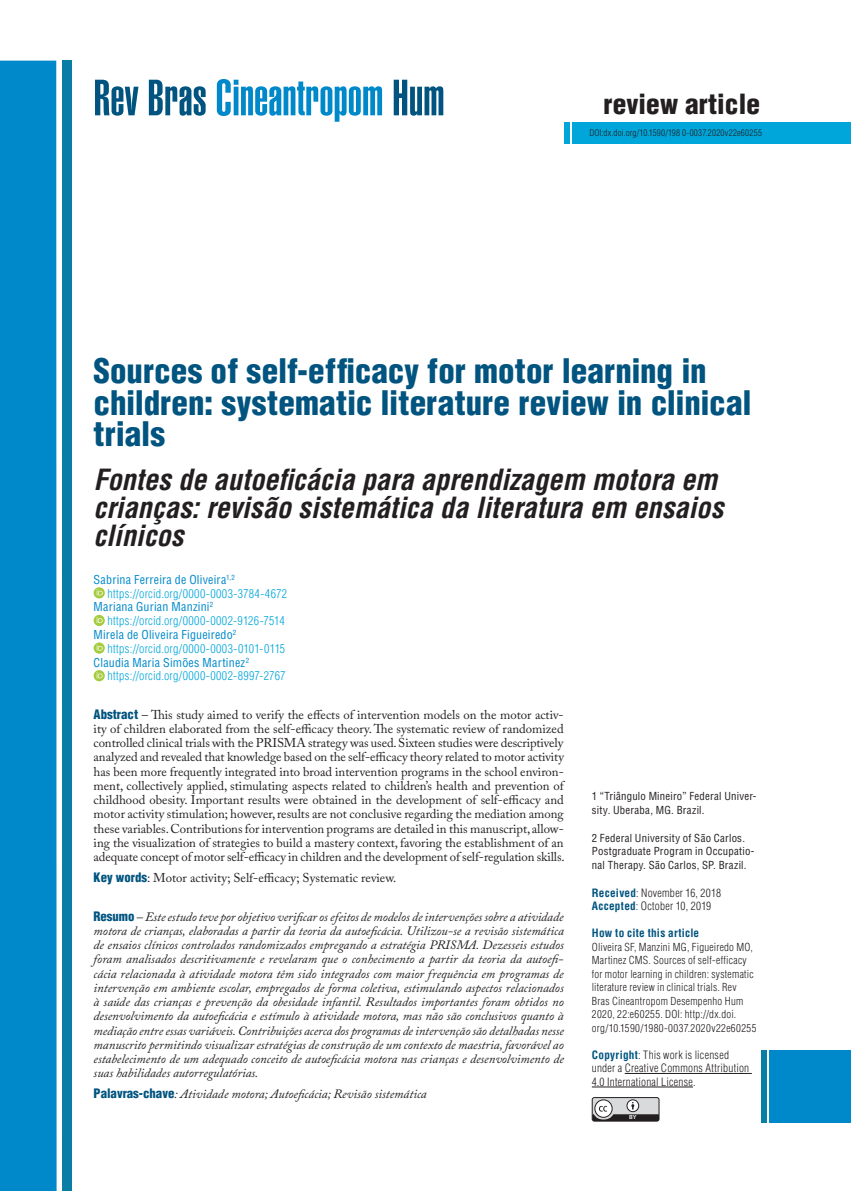
<style>
.page{position:relative;width:851px;height:1191px;background:#fff}
.page>*{position:absolute;margin:0;border:0;box-sizing:border-box;transform-origin:0 0}
.t1{font:50.1px "Helvetica LT Std Ultra Comp";letter-spacing:.005em;color:#0089ca}
.t2{font:900 condensed 33px/31.5px "Helvetica LT Std";color:#01547f}
.t3{font:italic 700 condensed 28.5px/27.8px "Helvetica LT Std";color:#231f20}
.t4{font:900 condensed 27.15px "Helvetica LT Std";letter-spacing:.005em;color:#231f20}
.t5{font:italic 12.75px/14.2px "Adobe Caslon Pro";color:#231f20;text-align:justify}
.t6{font:12.75px/14.2px "Adobe Caslon Pro";letter-spacing:-.01em;color:#231f20;text-align:justify}
.t7{font:300 condensed 12px "Helvetica LT Std";letter-spacing:.025em;color:#00a6da}
.t8{font:condensed 12px "Helvetica LT Std";letter-spacing:.02em;color:#0089ca}
.t9{font:300 condensed 11.25px/13.5px "Helvetica LT Std";letter-spacing:.025em;color:#231f20}
.t10{font:700 condensed 11.25px "Helvetica LT Std";letter-spacing:.025em;color:#01547f}
.t11{font:300 condensed 10.8px/13.5px "Helvetica LT Std";letter-spacing:.025em;color:#231f20}
.t12{font:condensed 10.8px/13.5px "Helvetica LT Std";letter-spacing:.025em;color:#231f20}
.t13{font:300 condensed 9px "Helvetica LT Std";letter-spacing:.025em;color:#231f20}
.t14{font:600 semi-expanded 6px "Myriad Pro";color:#fff}
.s1{color:#01547f}
.s2{font-family:"Helvetica LT Std";font-weight:900;font-stretch:condensed;color:#01547f}
.s3{font-family:"Helvetica LT Std";font-weight:900;font-style:normal;font-stretch:condensed;color:#01547f}
.s4{font-weight:700;color:#01547f}
</style>
<div class="page">
<div style="left:592px;top:1097px;width:67px;height:24px;background:#d9dadc;border-radius:2px"></div>
<div style="left:591px;top:1097px;width:68px;height:24px;border:1px solid #231f20;border-radius:2px"></div>
<svg style="left:594px;top:1099px;width:18px;height:18px"></svg>
<div style="left:594px;top:1099px;width:18px;height:18px;border:1px solid #231f20;border-radius:50%"></div>
<div style="left:626px;top:1099px;width:13px;height:13px;border:1px solid #231f20;border-radius:50%"></div>
<svg style="left:592px;top:1102px;width:67px;height:19px"></svg>
<div style="left:572px;top:122px;width:278px;height:22px;background:#00a6da"></div>
<div style="left:563px;top:122px;width:6px;height:22px;background:#00a6da"></div>
<div style="left:0;top:61px;width:57px;height:1130px;background:#0089ca"></div>
<div style="left:62px;top:61px;width:10px;height:1130px;background:#087da5"></div>
<div style="left:761px;top:1050px;width:5px;height:72px;background:#087da5"></div>
<div style="left:769px;top:1050px;width:81px;height:72px;background:#0089ca"></div>
<svg style="left:94px;top:587px;width:11px;height:11px"></svg>
<svg style="left:97px;top:589px;width:6px;height:6px"></svg>
<svg style="left:94px;top:615px;width:11px;height:11px"></svg>
<svg style="left:97px;top:617px;width:6px;height:6px"></svg>
<svg style="left:94px;top:642px;width:11px;height:11px"></svg>
<svg style="left:97px;top:644px;width:6px;height:6px"></svg>
<svg style="left:94px;top:670px;width:11px;height:11px"></svg>
<svg style="left:97px;top:672px;width:6px;height:6px"></svg>
<hr style="left:624px;top:1073px;width:127px;height:1px;background:#231f20">
<hr style="left:591px;top:1086px;width:102px;height:1px;background:#231f20">
<h1 class="t1" style="left:94px;top:69px;width:352px"><span class="s1">Rev Bras</span> Cineantropom <span class="s1">Hum</span></h1>
<h3 class="t4" style="left:603px;top:87px;width:158px">review article</h3>
<p class="t13" style="left:589px;top:127px;width:174px">DOI:dx.doi.org/10.1590/198 0-0037.2020v22e60255</p>
<h2 class="t2" style="left:94px;top:355px;width:659px">Sources of self-efficacy for motor learning in children: systematic literature review in clinical trials</h2>
<h3 class="t3" style="left:94px;top:466px;width:631px">Fontes de autoeficácia para aprendizagem motora em crianças: revisão sistemática da literatura em ensaios clínicos</h3>
<p class="t8" style="left:94px;top:572px;width:143px">Sabrina Ferreira de Oliveira<sup>1,2</sup></p>
<p class="t7" style="left:107px;top:586px;width:181px">https://orcid.org/0000-0003-3784-4672</p>
<p class="t8" style="left:94px;top:599px;width:121px">Mariana Gurian Manzini<sup>2</sup></p>
<p class="t7" style="left:107px;top:613px;width:179px">https://orcid.org/0000-0002-9126-7514</p>
<p class="t8" style="left:94px;top:627px;width:144px">Mirela de Oliveira Figueiredo<sup>2</sup></p>
<p class="t7" style="left:107px;top:641px;width:179px">https://orcid.org/0000-0003-0101-0115</p>
<p class="t8" style="left:94px;top:654px;width:157px">Claudia Maria Simões Martinez<sup>2</sup></p>
<p class="t7" style="left:107px;top:668px;width:180px">https://orcid.org/0000-0002-8997-2767</p>
<p class="t6" style="left:94px;top:707px;width:472px"><span class="s2">Abstract</span> – This study aimed to verify the effects of intervention models on the motor activ&shy;ity of children elaborated from the self-efficacy theory. The systematic review of randomized controlled clinical trials with the PRISMA strategy was used. Sixteen studies were descriptively analyzed and revealed that knowledge based on the self-efficacy theory related to motor activity has been more frequently integrated into broad intervention programs in the school environ&shy;ment, collectively applied, stimulating aspects related to children’s health and prevention of childhood obesity. Important results were obtained in the development of self-efficacy and motor activity stimulation; however, results are not conclusive regarding the mediation among these variables. Contributions for intervention programs are detailed in this manuscript, allow&shy;ing the visualization of strategies to build a mastery context, favoring the establishment of an adequate concept of motor self-efficacy in children and the development of self-regulation skills.</p>
<p class="t6" style="left:94px;top:870px;width:304px"><span class="s2">Key words</span>: Motor activity; Self-efficacy; Systematic review.</p>
<p class="t5" style="left:94px;top:909px;width:471px"><span class="s3">Resumo</span> – Este estudo teve por objetivo verificar os efeitos de modelos de intervenções sobre a atividade motora de crianças, elaboradas a partir da teoria da autoeficácia. Utilizou-se a revisão sistemática de ensaios clínicos controlados randomizados empregando a estratégia PRISMA. Dezesseis estudos foram analisados descritivamente e revelaram que o conhecimento a partir da teoria da autoefi&shy;cácia relacionada à atividade motora têm sido integrados com maior frequência em programas de intervenção em ambiente escolar, empregados de forma coletiva, estimulando aspectos relacionados à saúde das crianças e prevenção da obesidade infantil. Resultados importantes foram obtidos no desenvolvimento da autoeficácia e estímulo à atividade motora, mas não são conclusivos quanto à mediação entre essas variáveis. Contribuições acerca dos programas de intervenção são detalhadas nesse manuscrito permitindo visualizar estratégias de construção de um contexto de maestria, favorável ao estabelecimento de um adequado conceito de autoeficácia motora nas crianças e desenvolvimento de suas habilidades autorregulatórias.</p>
<p class="t5" style="left:94px;top:1086px;width:334px"><span class="s3">Palavras-chave</span>: Atividade motora; Autoeficácia; Revisão sistemática</p>
<p class="t12" style="left:591px;top:789px;width:166px">1 “Triângulo Mineiro” Federal Univer&shy;sity. Uberaba, MG. Brazil.</p>
<p class="t12" style="left:591px;top:831px;width:164px">2 Federal University of São Carlos.<br>Postgraduate Program in Occupatio&shy;nal Therapy. São Carlos, SP. Brazil.</p>
<p class="t9" style="left:591px;top:886px;width:131px"><span class="s4">Received</span>: November 16, 2018<br><span class="s4">Accepted</span>: October 10, 2019</p>
<p class="t10" style="left:591px;top:926px;width:109px">How to cite this article</p>
<p class="t11" style="left:591px;top:940px;width:166px">Oliveira SF, Manzini MG, Figueiredo MO, Martinez CMS. Sources of self-efficacy for motor learning in children: systematic literature review in clinical trials. Rev Bras Cineantropom Desempenho Hum 2020, 22:e60255. DOI: http://dx.doi. org/10.1590/1980-0037.2020v22e60255</p>
<p class="t9" style="left:591px;top:1048px;width:159px"><span class="s4">Copyright</span>: This work is licensed under a Creative Commons Attribution<br>4.0 International License.</p>
<p class="t14" style="left:629px;top:1113px;width:9px">BY</p>
</div>
